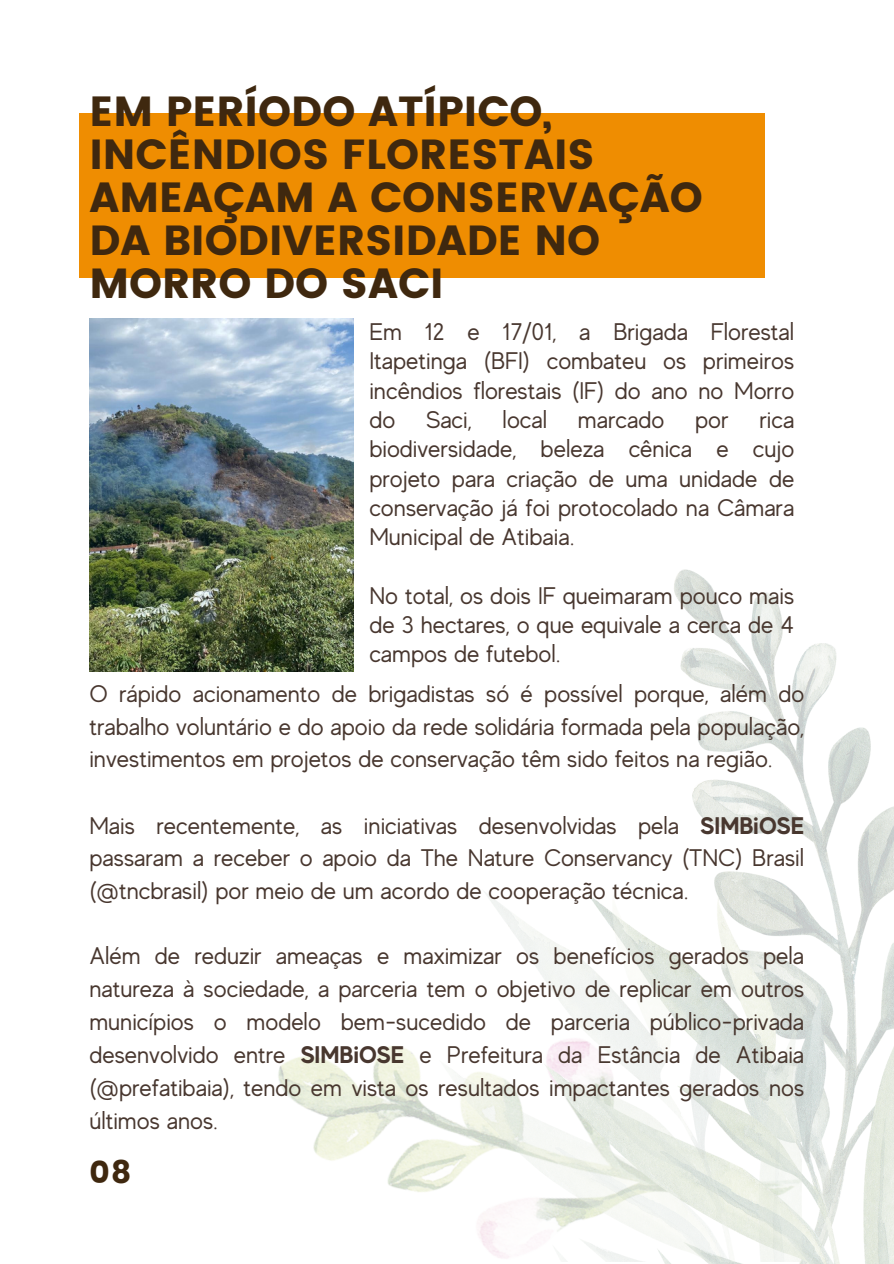
<style>
.page{position:relative;width:894px;height:1264px;background:#fff}
.page>*{position:absolute;margin:0;border:0;box-sizing:border-box;transform-origin:0 0}
.t1{font:42px/42.8px "Poppins";color:#3f280f}
.t2{font:31.05px "Poppins";color:#3f280f}
.t3{font:24px/29.2px "MADE Evolve Sans";color:#48372f;text-align:justify}
.s1{font-weight:700}
</style>
<div class="page">
<img style="left:278px;top:569px;width:615px;height:694px">
<img style="left:89px;top:318px;width:265px;height:354px">
<div style="left:79px;top:114px;width:685px;height:163px;background:#ef8d01"></div>
<h1 class="t1" style="left:89px;top:91px;width:615px">EM PERÍODO ATÍPICO,<br>INCÊNDIOS FLORESTAIS<br>AMEAÇAM A CONSERVAÇÃO<br>DA BIODIVERSIDADE NO<br>MORRO DO SACI</h1>
<p class="t3" style="left:369px;top:317px;width:426px">Em 12 e 17/01, a Brigada Florestal Itapetinga (BFI) combateu os primeiros incêndios florestais (IF) do ano no Morro do</p>
<p class="t3" style="left:426px;top:405px;width:47px">Saci,</p>
<p class="t3" style="left:502px;top:405px;width:46px">local</p>
<p class="t3" style="left:577px;top:405px;width:88px">marcado</p>
<p class="t3" style="left:695px;top:405px;width:35px">por</p>
<p class="t3" style="left:369px;top:405px;width:426px;text-indent:390px">rica biodiversidade, beleza cênica e cujo projeto para criação de uma unidade de conservação já foi protocolado na Câmara Municipal de Atibaia.</p>
<p class="t3" style="left:369px;top:581px;width:426px">No total, os dois IF queimaram pouco mais de 3 hectares, o que equivale a cerca de 4 campos de futebol.</p>
<p class="t3" style="left:89px;top:677px;width:716px;line-height:32.7px">O rápido acionamento de brigadistas só é possível porque, além do trabalho voluntário e do apoio da rede solidária formada pela população, investimentos em projetos de conservação têm sido feitos na região.</p>
<p class="t3" style="left:89px;top:809px;width:716px;line-height:32.7px">Mais recentemente, as iniciativas desenvolvidas pela <span class="s1">SIMBiOSE </span>passaram a receber o apoio da The Nature Conservancy (TNC) Brasil (@tncbrasil) por meio de um acordo de cooperação técnica.</p>
<p class="t3" style="left:89px;top:939px;width:716px;line-height:32.8px">Além de reduzir ameaças e maximizar os benefícios gerados pela natureza à sociedade, a parceria tem o objetivo de replicar em outros municípios o modelo bem-sucedido de parceria público-privada desenvolvido entre <span class="s1">SIMBiOSE</span> e Prefeitura da Estância de Atibaia (@prefatibaia), tendo em vista os resultados impactantes gerados nos últimos anos.</p>
<p class="t2" style="left:89px;top:1154px;width:43px">08</p>
</div>
